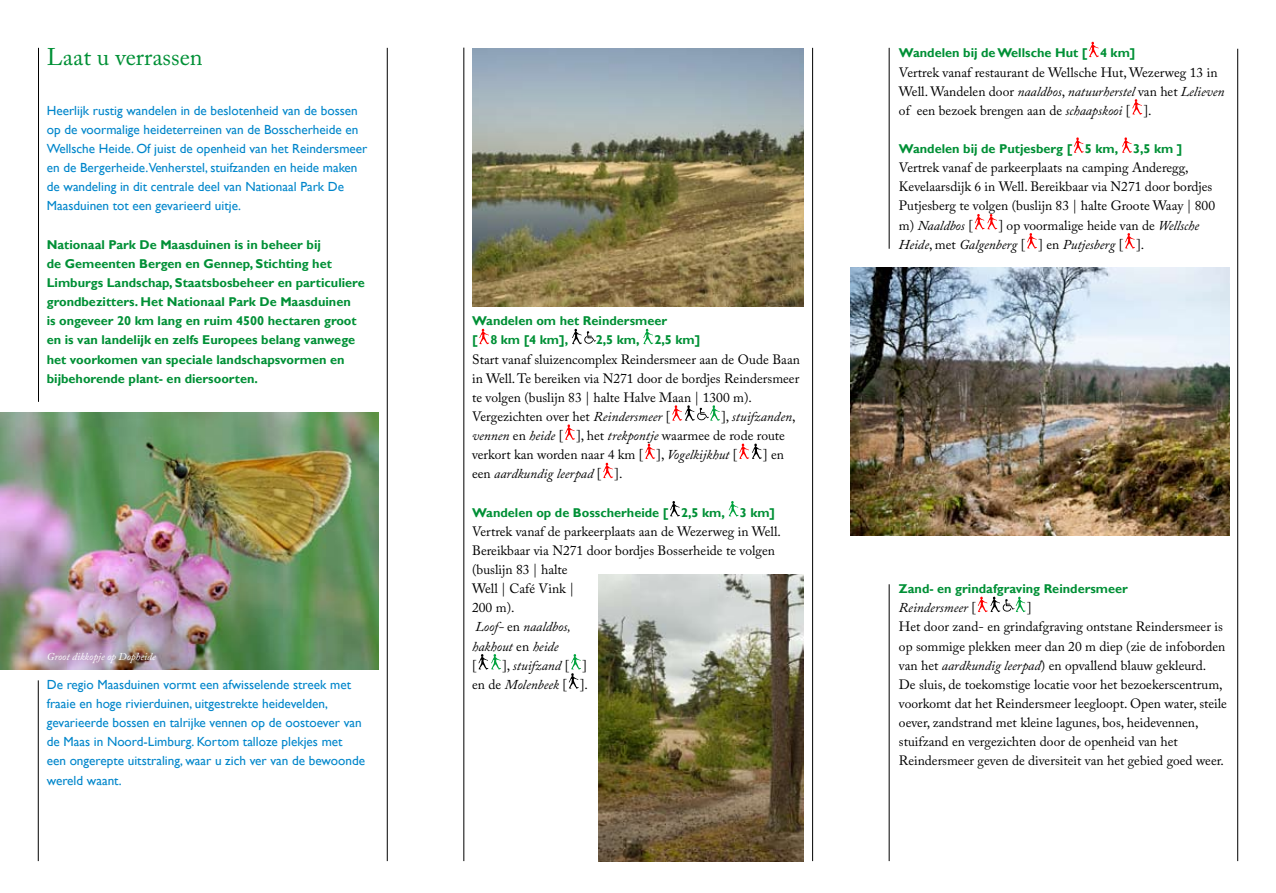
<style>
.page{position:relative;width:1276px;height:893px;background:#fff}
.page>*{position:absolute;margin:0;border:0;box-sizing:border-box;transform-origin:0 0}
.t1{font:24px "Adobe Caslon Pro";color:#009036}
.t2{font:13.5px/19.2px "Adobe Caslon Pro";color:#000}
.t3{font:italic 13.5px/19.2px "Adobe Caslon Pro";color:#000;text-align:right}
.t4{font:13.2px/19.2px "Gill Sans";color:#0086cb}
.t5{font:700 12.75px/19.2px "Gill Sans";color:#009036}
.t6{font:italic 10.5px "Adobe Caslon Pro";color:#fff}
.s1{font-style:italic}
.s2{font-style:normal}
</style>
<div class="page">
<hr style="left:38px;top:48px;width:1px;height:354px;background:#000">
<hr style="left:387px;top:48px;width:1px;height:813px;background:#000">
<img style="left:0;top:412px;width:378px;height:258px">
<hr style="left:38px;top:680px;width:1px;height:181px;background:#000">
<svg style="left:479px;top:328px;width:10px;height:16px"></svg>
<svg style="left:572px;top:328px;width:24px;height:16px"></svg>
<svg style="left:643px;top:328px;width:10px;height:16px"></svg>
<svg style="left:672px;top:405px;width:48px;height:16px"></svg>
<svg style="left:565px;top:424px;width:10px;height:16px"></svg>
<svg style="left:645px;top:443px;width:10px;height:16px"></svg>
<svg style="left:739px;top:443px;width:23px;height:16px"></svg>
<svg style="left:603px;top:462px;width:10px;height:16px"></svg>
<svg style="left:670px;top:501px;width:10px;height:16px"></svg>
<svg style="left:728px;top:501px;width:10px;height:16px"></svg>
<svg style="left:478px;top:654px;width:23px;height:16px"></svg>
<svg style="left:568px;top:654px;width:13px;height:35px"></svg>
<hr style="left:463px;top:48px;width:1px;height:813px;background:#000">
<hr style="left:812px;top:48px;width:1px;height:813px;background:#000">
<img style="left:472px;top:48px;width:332px;height:258px">
<svg style="left:1089px;top:41px;width:10px;height:16px"></svg>
<svg style="left:1132px;top:99px;width:10px;height:16px"></svg>
<svg style="left:1074px;top:137px;width:10px;height:16px"></svg>
<svg style="left:1122px;top:137px;width:10px;height:16px"></svg>
<svg style="left:974px;top:214px;width:23px;height:16px"></svg>
<svg style="left:1027px;top:233px;width:10px;height:16px"></svg>
<svg style="left:1125px;top:233px;width:10px;height:16px"></svg>
<svg style="left:977px;top:596px;width:48px;height:16px"></svg>
<hr style="left:889px;top:48px;width:1px;height:201px;background:#000">
<hr style="left:1237px;top:49px;width:1px;height:812px;background:#000">
<img style="left:598px;top:574px;width:206px;height:287px">
<img style="left:850px;top:268px;width:379px;height:268px">
<hr style="left:889px;top:584px;width:1px;height:277px;background:#000">
<h1 class="t1" style="left:47px;top:43px;width:157px">Laat u verrassen</h1>
<p class="t4" style="left:47px;top:101px;width:322px">Heerlijk rustig wandelen in de beslotenheid van de bossen op de voormalige heideterreinen van de Bosscherheide en Wellsche Heide. Of juist de openheid van het Reindersmeer en de Bergerheide.Venherstel, stuifzanden en heide maken de wandeling in dit centrale deel van Nationaal Park De Maasduinen tot een gevarieerd uitje.</p>
<p class="t5" style="left:47px;top:235px;width:319px">Nationaal Park De Maasduinen is in beheer bij<br>de Gemeenten Bergen en Gennep, Stichting het Limburgs Landschap, Staatsbosbeheer en particuliere grondbezitters. Het Nationaal Park De Maasduinen<br>is ongeveer 20 km lang en ruim 4500 hectaren groot en is van landelijk en zelfs Europees belang vanwege het voorkomen van speciale landschapsvormen en bijbehorende plant- en diersoorten.</p>
<p class="t6" style="left:47px;top:650px;width:111px">Groot dikkopje op Dopheide</p>
<p class="t4" style="left:47px;top:675px;width:320px">De regio Maasduinen vormt een afwisselende streek met fraaie en hoge rivierduinen, uitgestrekte heidevelden, gevarieerde bossen en talrijke vennen op de oostoever van de Maas in Noord-Limburg. Kortom talloze plekjes met een ongerepte uitstraling, waar u zich ver van de bewoonde wereld waant.</p>
<p class="t5" style="left:472px;top:312px;width:196px">Wandelen om het Reindersmeer [ 8 km [4 km],</p>
<p class="t5" style="left:596px;top:331px;width:106px">2,5 km, 2,5 km]</p>
<p class="t2" style="left:472px;top:349px;width:329px">Start vanaf sluizencomplex Reindersmeer aan de Oude Baan in Well. Te bereiken via N271 door de bordjes Reindersmeer te volgen (buslijn 83 | halte Halve Maan | 1300 m).<br>Vergezichten over het <span class="s1">Reindersmeer</span> [</p>
<p class="t2" style="left:472px;top:407px;width:325px;text-indent:249px">], <span class="s1">stuifzanden</span>, <span class="s1">vennen</span> en <span class="s1">heide</span> [ ], het <span class="s1">trekpontje</span> waarmee de rode route verkort kan worden naar 4 km [ ], <span class="s1">Vogelkijkhut</span> [</p>
<p class="t2" style="left:763px;top:445px;width:23px">] en</p>
<p class="t3" style="left:472px;top:464px;width:152px"><span class="s2">een</span> aardkundig leerpad <span class="s2">[ ].</span></p>
<p class="t5" style="left:472px;top:503px;width:304px">Wandelen op de Bosscherheide [ 2,5 km, 3 km]</p>
<p class="t2" style="left:472px;top:521px;width:310px">Vertrek vanaf de parkeerplaats aan de Wezerweg in Well.<br>Bereikbaar via N271 door bordjes Bosserheide te volgen (buslijn 83 | halte<br>Well | Café Vink |<br>200 m).<br><span class="s1">Loof-</span> en <span class="s1">naaldbos,<br>hakhout</span> en <span class="s1">heide<br></span>[</p>
<p class="t3" style="left:472px;top:655px;width:117px"><span class="s2">],</span> stuifzand <span class="s2">[ ]<br>en de</span> Molenbeek <span class="s2">[ ].</span></p>
<p class="t5" style="left:899px;top:44px;width:238px">Wandelen bij de Wellsche Hut [ 4 km]</p>
<p class="t2" style="left:899px;top:62px;width:327px">Vertrek vanaf restaurant de Wellsche Hut, Wezerweg 13 in<br>Well. Wandelen door <span class="s1">naaldbos</span>, <span class="s1">natuurherstel</span> van het <span class="s1">Lelieven </span>of een bezoek brengen aan de <span class="s1">schaapskooi</span> [ ].</p>
<p class="t5" style="left:899px;top:140px;width:285px">Wandelen bij de Putjesberg [ 5 km, 3,5 km ]</p>
<p class="t2" style="left:899px;top:158px;width:318px">Vertrek vanaf de parkeerplaats na camping Anderegg, Kevelaarsdijk 6 in Well. Bereikbaar via N271 door bordjes Putjesberg te volgen (buslijn 83 | halte Groote Waay | 800 m) <span class="s1">Naaldbos</span> [</p>
<p class="t2" style="left:899px;top:215px;width:302px;text-indent:99px">] op voormalige heide van de <span class="s1">Wellsche<br>Heide</span>, met <span class="s1">Galgenberg</span> [ ] en <span class="s1">Putjesberg</span> [ ].</p>
<p class="t5" style="left:899px;top:580px;width:230px">Zand- en grindafgraving Reindersmeer</p>
<p class="t3" style="left:899px;top:598px;width:79px">Reindersmeer <span class="s2">[</span></p>
<p class="t2" style="left:899px;top:598px;width:329px;text-indent:128px">]<br>Het door zand- en grindafgraving ontstane Reindersmeer is op sommige plekken meer dan 20 m diep (zie de infoborden van het <span class="s1">aardkundig leerpad</span>) en opvallend blauw gekleurd.<br>De sluis, de toekomstige locatie voor het bezoekerscentrum, voorkomt dat het Reindersmeer leegloopt. Open water, steile oever, zandstrand met kleine lagunes, bos, heidevennen, stuifzand en vergezichten door de openheid van het Reindersmeer geven de diversiteit van het gebied goed weer.</p>
</div>
